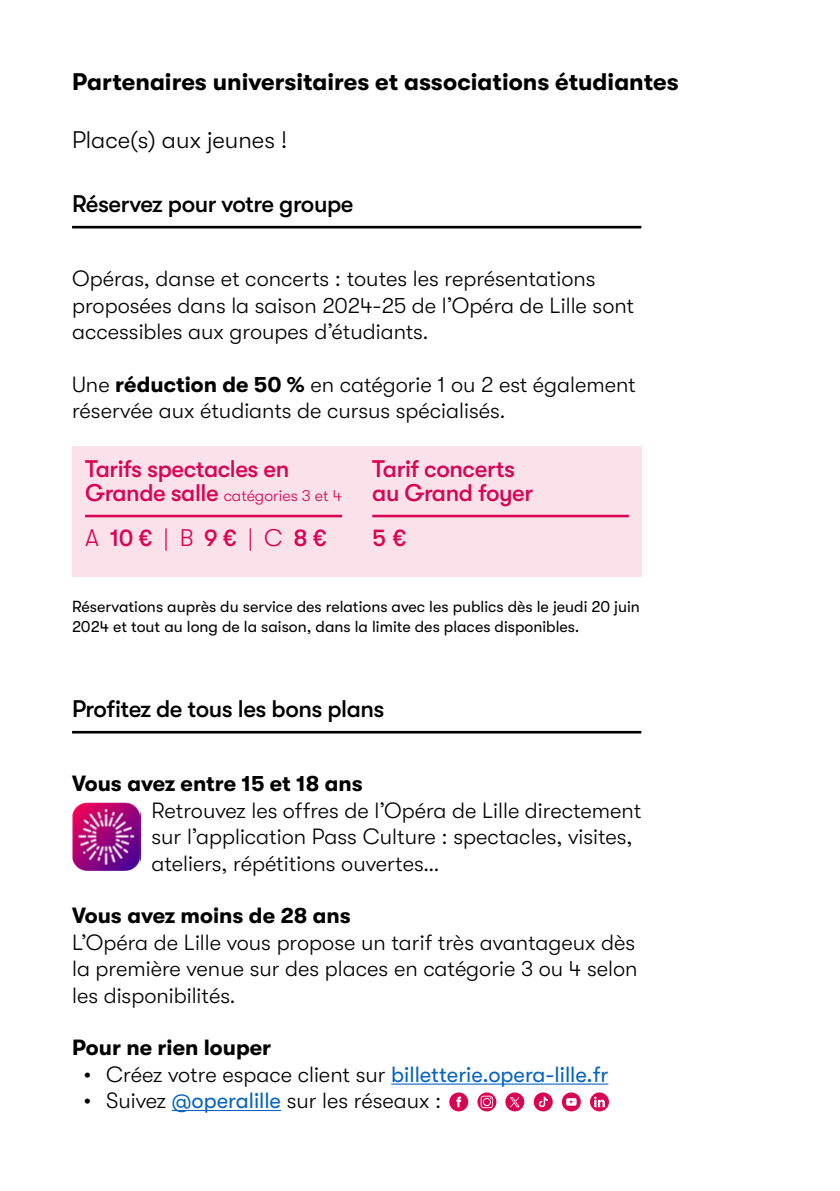
<style>
.page{position:relative;width:840px;height:1191px;background:#fff}
.page>*{position:absolute;margin:0;border:0;box-sizing:border-box;transform-origin:0 0}
.t1{font:500 24px/24px "GT Walsheim";letter-spacing:-.02em;color:#d90452}
.t2{font:500 24px "GT Walsheim";letter-spacing:-.02em;color:#000}
.t3{font:700 24px "GT Walsheim";color:#000}
.t4{font:300 24px "GT Walsheim";color:#000}
.t5{font:300 22px/26.4px "GT Walsheim";color:#000}
.t6{font:700 22px "GT Walsheim";color:#000}
.t7{font:16px/20px "GT Walsheim";color:#000}
.t8{font:300 16px "GT Walsheim";color:#d90452}
.s1{font-weight:700}
.s2{font-weight:500;font-size:24px}
.s3{font-weight:300}
.s4{font-weight:400;color:#0563c1}
</style>
<div class="page">
<hr style="left:72px;top:731px;width:569px;height:2px;background:#000">
<hr style="left:391px;top:1083px;width:217px;height:1px;background:#0563c1">
<hr style="left:172px;top:1110px;width:109px;height:1px;background:#0563c1">
<hr style="left:72px;top:226px;width:569px;height:2px;background:#000">
<img style="left:72px;top:802px;width:68px;height:68px">
<div style="left:72px;top:446px;width:569px;height:131px;background:#fae1ea"></div>
<hr style="left:85px;top:515px;width:257px;height:2px;background:#d90452">
<hr style="left:372px;top:515px;width:256px;height:2px;background:#d90452">
<svg style="left:449px;top:1092px;width:19px;height:19px"></svg>
<svg style="left:561px;top:1092px;width:19px;height:19px"></svg>
<svg style="left:477px;top:1092px;width:19px;height:19px"></svg>
<svg style="left:590px;top:1092px;width:18px;height:19px"></svg>
<svg style="left:533px;top:1092px;width:19px;height:19px"></svg>
<svg style="left:505px;top:1092px;width:19px;height:19px"></svg>
<p class="t3" style="left:72px;top:69px;width:607px">Partenaires universitaires et associations étudiantes</p>
<p class="t4" style="left:72px;top:126px;width:216px">Place(s) aux jeunes !</p>
<p class="t2" style="left:72px;top:190px;width:283px">Réservez pour votre groupe</p>
<p class="t5" style="left:72px;top:266px;width:563px">Opéras, danse et concerts : toutes les représentations proposées dans la saison 2024-25 de l’Opéra de Lille sont accessibles aux groupes d’étudiants.</p>
<p class="t5" style="left:72px;top:371px;width:565px">Une <span class="s1">réduction de 50 %</span> en catégorie 1 ou 2 est également réservée aux étudiants de cursus spécialisés.</p>
<p class="t1" style="left:85px;top:457px;width:206px">Tarifs spectacles en</p>
<p class="t8" style="left:85px;top:486px;width:258px"><span class="s2">Grande salle</span> catégories 3 et 4</p>
<p class="t1" style="left:85px;top:526px;width:243px"><span class="s3">A</span> 10 € <span class="s3">| B</span> 9 € <span class="s3">| C</span> 8 €</p>
<p class="t1" style="left:372px;top:457px;width:162px">Tarif concerts au Grand foyer</p>
<p class="t1" style="left:372px;top:526px;width:36px">5 €</p>
<p class="t7" style="left:72px;top:596px;width:569px">Réservations auprès du service des relations avec les publics dès le jeudi 20 juin<br>2024 et tout au long de la saison, dans la limite des places disponibles.</p>
<p class="t2" style="left:72px;top:695px;width:314px">Profitez de tous les bons plans</p>
<p class="t6" style="left:72px;top:771px;width:292px">Vous avez entre 15 et 18 ans</p>
<p class="t5" style="left:151px;top:797px;width:491px">Retrouvez les offres de l’Opéra de Lille directement sur l’application Pass Culture : spectacles, visites, ateliers, répétitions ouvertes…</p>
<p class="t6" style="left:72px;top:903px;width:280px">Vous avez moins de 28 ans</p>
<p class="t5" style="left:72px;top:929px;width:566px;text-align:justify">L’Opéra de Lille vous propose un tarif très avantageux dès la première venue sur des places en catégorie 3 ou 4 selon les disponibilités.</p>
<p class="t6" style="left:72px;top:1035px;width:200px">Pour ne rien louper</p>
<p class="t5" style="left:83px;top:1061px;width:526px">• Créez votre espace client sur <span class="s4">billetterie.opera-lille.fr</span></p>
<p class="t5" style="left:83px;top:1087px;width:359px">• Suivez <span class="s4">@operalille</span> sur les réseaux :</p>
</div>
